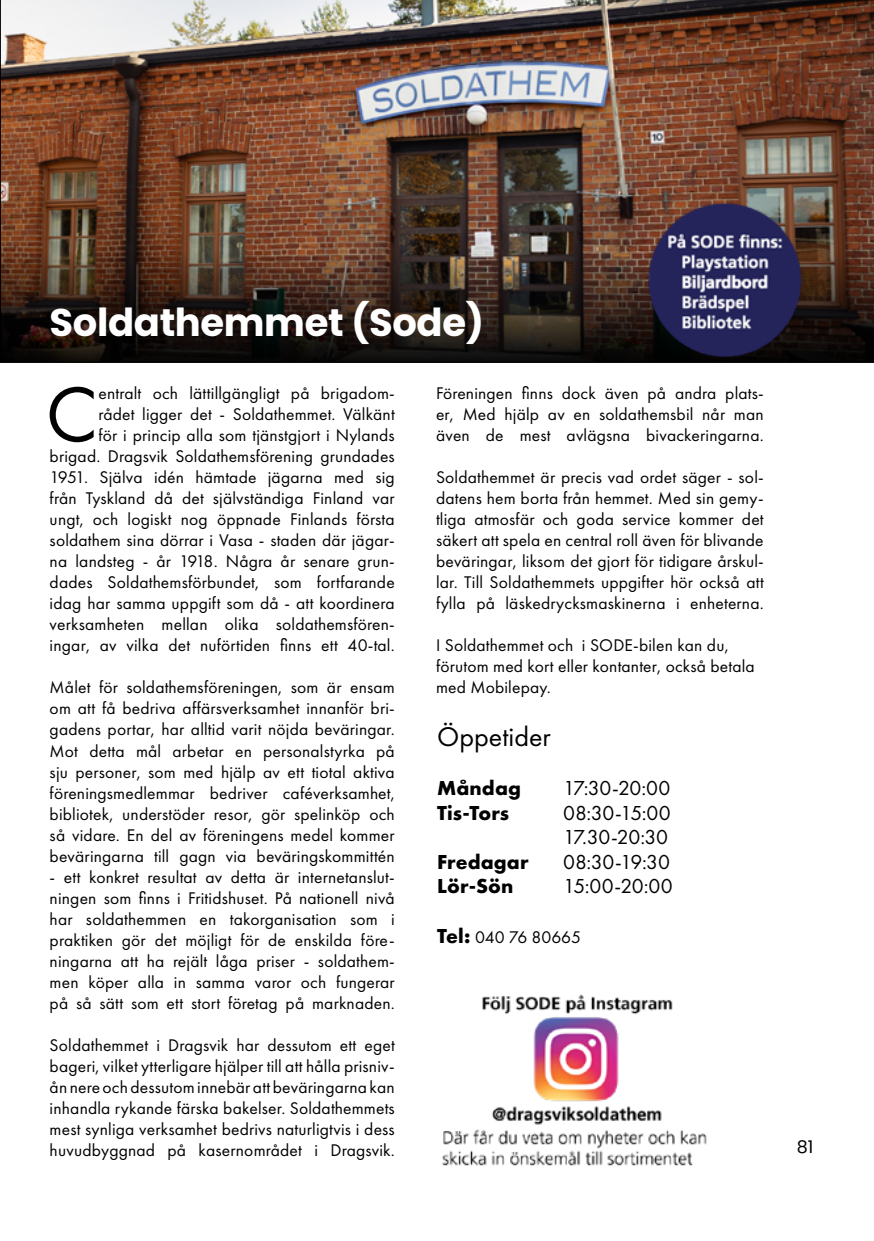
<style>
.page{position:relative;width:874px;height:1241px;background:#fff}
.page>*{position:absolute;margin:0;border:0;box-sizing:border-box;transform-origin:0 0}
.t1{font:80.5px "Futura PT";color:#000}
.t2{font:700 38.5px "Poppins";letter-spacing:-.01em;color:#fff}
.t3{font:28px "Futura PT";color:#000}
.t4{font:21px/24.5px "Futura PT";letter-spacing:-.01em;color:#000}
.t5{font:700 21px "Futura PT";letter-spacing:.005em;color:#000}
.t6{font:17.5px/21px "Futura PT";letter-spacing:.01em;color:#000;text-align:justify}
.t7{font:17.5px "Poppins";color:#000}
.s1{font-weight:700;font-size:21px}
</style>
<div class="page">
<img style="left:0;top:0;width:873px;height:228px">
<svg style="left:0;top:228px;width:873px;height:134px;background:#39281e"></svg>
<img style="left:643px;top:203px;width:165px;height:159px">
<img style="left:442px;top:994px;width:265px;height:172px">
<h2 class="t2" style="left:50px;top:300px;width:436px">Soldathemmet (Sode)</h2>
<p class="t6" style="left:50px;top:383px;width:346px;text-align:right">entralt och lättillgängligt på brigadom-<br>rådet ligger det - Soldathemmet. Välkänt<br>för i princip alla som tjänstgjort i Nylands brigad. Dragsvik Soldathemsförening grundades 1951. Själva idén hämtade jägarna med sig från Tyskland då det självständiga Finland var ungt, och logiskt nog öppnade Finlands första soldathem sina dörrar i Vasa - staden där jägar&shy;na landsteg - år 1918. Några år senare grun&shy;dades Soldathemsförbundet, som fortfarande idag har samma uppgift som då - att koordinera verksamheten mellan olika soldathemsfören&shy;ingar, av vilka det nuförtiden finns ett 40-tal.</p>
<p class="t6" style="left:50px;top:677px;width:346px">Målet för soldathemsföreningen, som är ensam om att få bedriva affärsverksamhet innanför bri&shy;gadens portar, har alltid varit nöjda beväringar.<br>Mot detta mål arbetar en personalstyrka på sju personer, som med hjälp av ett tiotal aktiva föreningsmedlemmar bedriver caféverksamhet, bibliotek, understöder resor, gör spelinköp och så vidare. En del av föreningens medel kommer beväringarna till gagn via beväringskommittén</p>
<p class="t6" style="left:50px;top:866px;width:346px">- ett konkret resultat av detta är internetanslut&shy;ningen som finns i Fritidshuset. På nationell nivå har soldathemmen en takorganisation som i praktiken gör det möjligt för de enskilda före&shy;ningarna att ha rejält låga priser - soldathem&shy;men köper alla in samma varor och fungerar på så sätt som ett stort företag på marknaden.</p>
<p class="t6" style="left:50px;top:1034px;width:346px">Soldathemmet i Dragsvik har dessutom ett eget bageri, vilket ytterligare hjälper till att hålla prisniv&shy;ån nere och dessutom innebär att beväringarna kan inhandla rykande färska bakelser. Soldathemmets mest synliga verksamhet bedrivs naturligtvis i dess huvudbyggnad på kasernområdet i Dragsvik.</p>
<h1 class="t1" style="left:46px;top:366px;width:53px">C</h1>
<p class="t6" style="left:436px;top:383px;width:329px">Föreningen finns dock även på andra plats&shy;er, Med hjälp av en soldathemsbil når man även de mest avlägsna bivackeringarna.</p>
<p class="t6" style="left:436px;top:467px;width:329px">Soldathemmet är precis vad ordet säger - sol&shy;datens hem borta från hemmet. Med sin gemy&shy;tliga atmosfär och goda service kommer det säkert att spela en central roll även för blivande beväringar, liksom det gjort för tidigare årskul&shy;lar. Till Soldathemmets uppgifter hör också att fylla på läskedrycksmaskinerna i enheterna.</p>
<p class="t6" style="left:436px;top:635px;width:320px;text-align:left">I Soldathemmet och i SODE-bilen kan du, förutom med kort eller kontanter, också betala med Mobilepay.</p>
<h3 class="t3" style="left:437px;top:720px;width:115px">Öppetider</h3>
<p class="t5" style="left:437px;top:774px;width:85px">Måndag</p>
<p class="t4" style="left:563px;top:776px;width:109px">17:30-20:00</p>
<p class="t5" style="left:437px;top:799px;width:74px">Tis-Tors</p>
<p class="t4" style="left:563px;top:800px;width:109px">08:30-15:00<br>17.30-20:30</p>
<p class="t5" style="left:437px;top:848px;width:93px">Fredagar</p>
<p class="t4" style="left:563px;top:849px;width:108px">08:30-19:30</p>
<p class="t5" style="left:437px;top:872px;width:78px">Lör-Sön</p>
<p class="t4" style="left:563px;top:874px;width:111px">15:00-20:00</p>
<p class="t6" style="left:437px;top:925px;width:145px"><span class="s1">Tel:</span> 040 76 80665</p>
<p class="t7" style="left:796px;top:1136px;width:18px">81</p>
</div>
